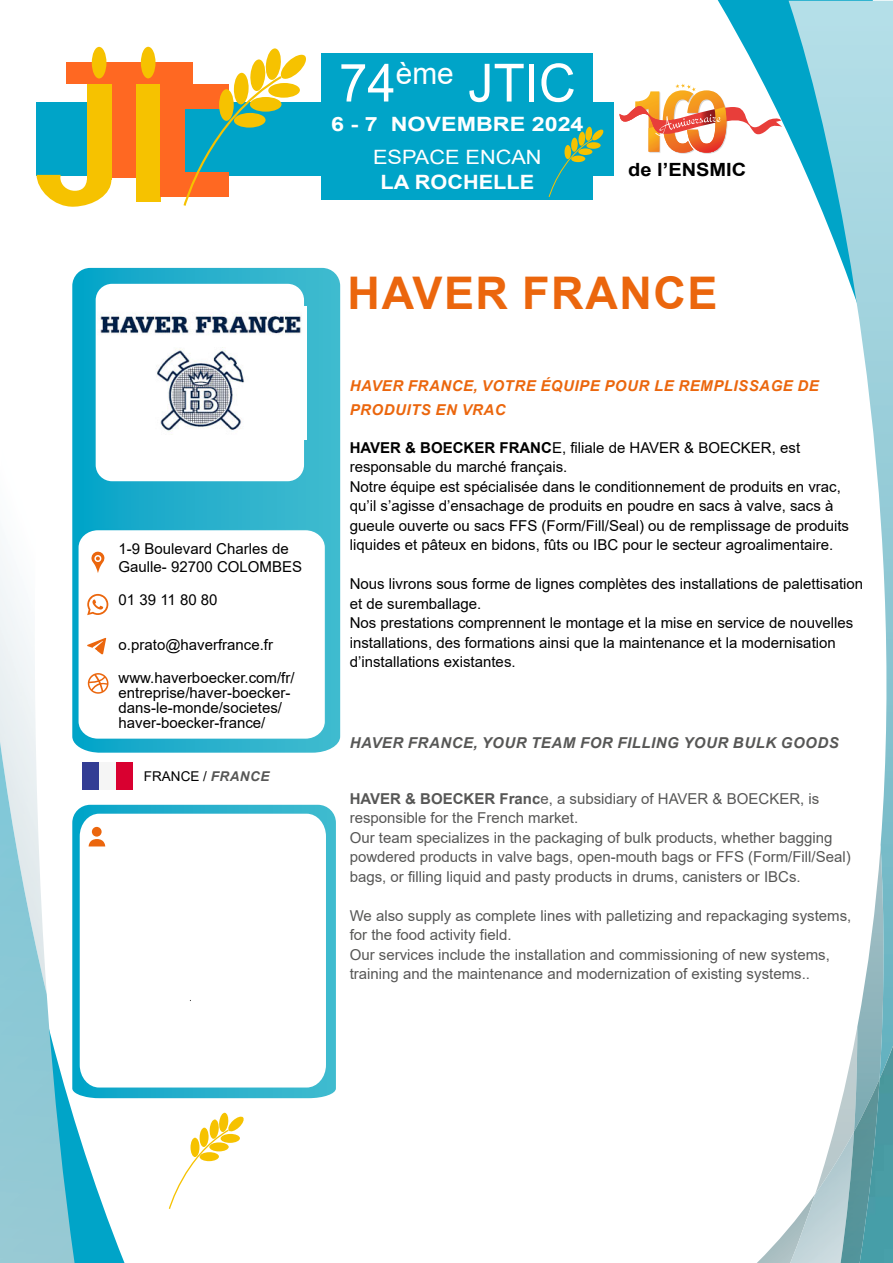
<style>
.page{position:relative;width:893px;height:1263px;background:#fff}
.page>*{position:absolute;margin:0;border:0;box-sizing:border-box;transform-origin:0 0}
.t1{font:52.65px "Arial";color:#fff}
.t2{font:700 45px "Arial";letter-spacing:.035em;color:#eb660d}
.t3{font:30.75px "Arial";color:#fff}
.t4{font:700 19.8px "Arial";color:#fff;scale:1.18 1}
.t5{font:19.8px "Arial";color:#fff;scale:1.1 1}
.t6{font:700 19.8px "Arial";color:#fff;scale:1.1 1}
.t7{font:700 18.15px "Arial";color:#000;scale:1.1 1}
.t8{font:15px/19.5px "Arial";color:#000}
.t9{font:15px/19.5px "Arial";color:#575756}
.t10{font:italic 700 15px/24px "Arial";letter-spacing:.035em;color:#eb660d}
.t11{font:italic 700 15px "Arial";letter-spacing:.035em;color:#575756}
.t12{font:13.5px "Arial";color:#000}
.s1{font-weight:700;font-style:italic;color:#575756}
.s2{font-weight:700}
</style>
<div class="page">
<svg style="left:75px;top:805px;width:261px;height:293px;background:#35b6ce"></svg>
<svg style="left:75px;top:994px;width:49px;height:269px"></svg>
<img style="left:0;top:742px;width:75px;height:521px">
<svg style="left:718px;top:0;width:175px;height:136px;fill:#00a4c8"></svg>
<svg style="left:757px;top:1103px;width:84px;height:160px"></svg>
<img style="left:789px;top:1px;width:104px;height:1078px">
<img style="left:790px;top:1131px;width:51px;height:132px">
<img style="left:841px;top:1079px;width:19px;height:184px">
<img style="left:860px;top:1046px;width:33px;height:217px">
<svg style="left:72px;top:268px;width:268px;height:485px;background:#28b1cc"></svg>
<svg style="left:76px;top:527px;width:252px;height:215px;background:#29b1cd"></svg>
<svg style="left:80px;top:814px;width:246px;height:273px"></svg>
<div style="left:92px;top:827px;width:10px;height:10px;background:#eb660d;border-radius:50%"></div>
<svg style="left:89px;top:839px;width:16px;height:7px"></svg>
<svg style="left:168px;top:1112px;width:76px;height:97px"></svg>
<div style="left:96px;top:284px;width:208px;height:197px;background:#fff;border-radius:16px"></div>
<div style="left:36px;top:102px;width:578px;height:74px;background:#00a4c8"></div>
<div style="left:66px;top:63px;width:127px;height:21px;background:#ff6822"></div>
<div style="left:111px;top:67px;width:25px;height:111px;background:#ff6822"></div>
<div style="left:141px;top:47px;width:15px;height:31px;background:#f6c200;border-radius:50%"></div>
<div style="left:136px;top:84px;width:24px;height:118px;background:#f6c200"></div>
<div style="left:160px;top:87px;width:25px;height:106px;background:#ff6822"></div>
<div style="left:160px;top:84px;width:68px;height:25px;background:#ff6822"></div>
<div style="left:160px;top:173px;width:68px;height:24px;background:#ff6822"></div>
<div style="left:92px;top:47px;width:14px;height:31px;background:#f6c200;border-radius:50%"></div>
<svg style="left:37px;top:175px;width:74px;height:32px"></svg>
<div style="left:87px;top:84px;width:24px;height:96px;background:#f6c200"></div>
<svg style="left:182px;top:48px;width:124px;height:158px"></svg>
<div style="left:321px;top:54px;width:272px;height:146px;background:#00a4c8"></div>
<svg style="left:548px;top:127px;width:56px;height:70px"></svg>
<svg style="left:619px;top:84px;width:163px;height:70px"></svg>
<svg style="left:79px;top:530px;width:246px;height:209px"></svg>
<svg style="left:87px;top:637px;width:19px;height:18px"></svg>
<svg style="left:88px;top:673px;width:20px;height:21px"></svg>
<svg style="left:91px;top:551px;width:14px;height:22px"></svg>
<div style="left:94px;top:555px;width:7px;height:7px;border:2px solid #fff;border-radius:50%"></div>
<div style="left:82px;top:762px;width:17px;height:28px;background:#333d94"></div>
<div style="left:99px;top:762px;width:17px;height:28px;background:#f5f5f5"></div>
<div style="left:116px;top:762px;width:17px;height:28px;background:#d90030"></div>
<svg style="left:87px;top:594px;width:21px;height:21px"></svg>
<img style="left:99px;top:306px;width:208px;height:134px">
<h3 class="t3" style="left:396px;top:52px;width:59px">ème</h3>
<h1 class="t1" style="left:468px;top:47px;width:109px">JTIC</h1>
<h1 class="t1" style="left:339px;top:47px;width:58px">74</h1>
<h3 class="t4" style="left:391px;top:110px;width:165px">NOVEMBRE 2024</h3>
<h3 class="t4" style="left:331px;top:110px;width:41px">6 7-</h3>
<h3 class="t5" style="left:373px;top:143px;width:155px">ESPACE ENCAN</h3>
<h3 class="t6" style="left:381px;top:168px;width:141px">LA ROCHELLE</h3>
<p class="t7" style="left:628px;top:157px;width:109px">de ’l ENSMIC</p>
<p class="t8" style="left:119px;top:540px;width:185px;line-height:18px">1-9 Boulevard Charles de<br>Gaulle- 92700 COLOMBES</p>
<p class="t8" style="left:119px;top:590px;width:100px">01 39 11 80 80</p>
<p class="t8" style="left:119px;top:635px;width:156px">.o prato@haverfrance f r.</p>
<p class="t8" style="left:119px;top:663px;width:177px;line-height:30px">www.haverboecker.com f r/ / dans l e- -monde/societes/</p>
<p class="t8" style="left:119px;top:678px;width:173px;line-height:30px">entreprise/haver-boecker&shy;haver-boecker-france/</p>
<p class="t12" style="left:144px;top:767px;width:127px">FRANCE / <span class="s1">FRANCE</span></p>
<h2 class="t2" style="left:348px;top:262px;width:371px">HAVER FRANCE</h2>
<p class="t10" style="left:350px;top:374px;width:471px">HAVER FRANCE, VOTRE ÉQUIPE POUR LE REMPLISSAGE DE<br>PRODUITS EN VRAC</p>
<p class="t8" style="left:350px;top:438px;width:501px"><span class="s2">HAVER &amp; BOECKER FRANC</span>E, filiale de HAVER &amp; BOECKER, est responsable du marché français.<br>Notre équipe est spécialisée dans le conditionnement de produits en vrac, qu ’si l’ agisse ’d ensachage de produits en poudre en sacs à valve, sacs à gueule ouverte ou sacs FFS (Form/Fill/Seal) ou de remplissage de produits liquides et pâteux en bidons, fûts ou IBC pour le secteur agroalimentaire.</p>
<p class="t8" style="left:350px;top:574px;width:515px">Nous livrons sous forme de lignes complètes des installations de palettisation et de suremballage.<br>Nos prestations comprennent le montage et la mise en service de nouvelles installations, des formations ainsi que la maintenance et la modernisation<br>’d installations existantes.</p>
<p class="t11" style="left:350px;top:733px;width:491px">HAVER FRANCE, YOUR TEAM FOR FILLING YOUR BULK GOODS</p>
<p class="t9" style="left:350px;top:789px;width:503px"><span class="s2">HAVER &amp; BOECKER Franc</span>e a, subsidiary of HAVER &amp; BOECKER is, responsible for the French market.<br>Our team specializes in the packaging of bulk products, whether bagging powdered products in valve bags, open-mouth bags or FFS (Form/Fill/Seal( bags, or filling liquid and pasty products in drums, canisters or IBCs.</p>
<p class="t9" style="left:350px;top:906px;width:503px">We also supply as complete lines with palletizing and repackaging systems, for the food activity field.<br>Our services include the installation and commissioning of new systems, training and the maintenance and modernization of existing systems..</p>
</div>
